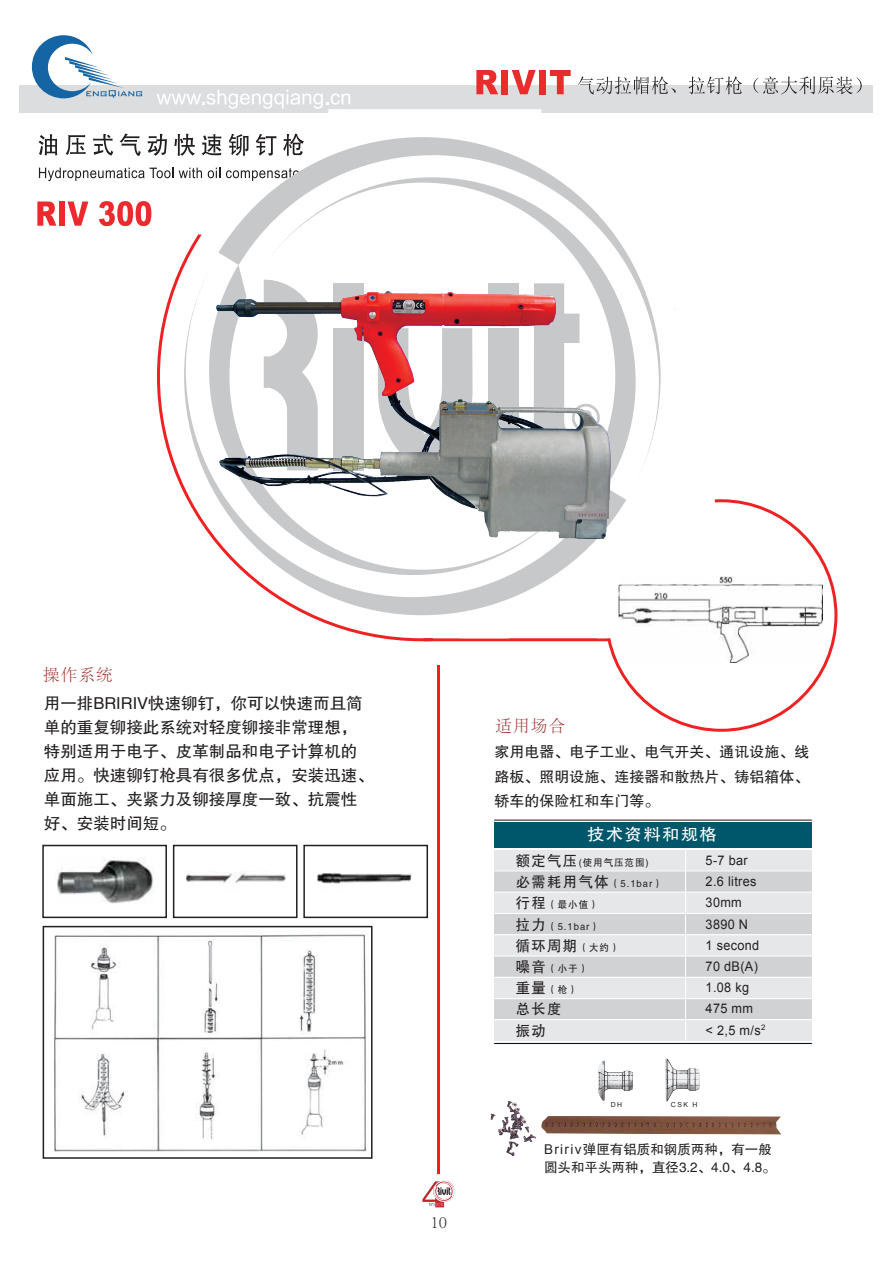
<style>
.page{position:relative;width:893px;height:1263px;background:#fff}
.page>*{position:absolute;margin:0;border:0;box-sizing:border-box;transform-origin:0 0}
.t1{font:300 18px "Adobe Song Std";color:#231f20}
.t2{font:16.5px/24px "FZHTJW GB1 0";color:#231f20}
.t3{font:300 16.5px "Adobe Song Std";letter-spacing:.075em;color:#942723}
.t4{font:16.5px "FZHTJW GB1 0";letter-spacing:.075em;color:#fff;scale:1.06 1}
.t5{font:15px/24px "FZHTJW GB1 0";color:#231f20;text-align:justify}
.t6{font:14.85px/21.3px "FZHTJW GB1 0";letter-spacing:.1em;color:#231f20;scale:.96 1}
.t7{font:13.5px/18px "FZHTJW GB1 0";color:#231f20}
.t8{font:13.35px/21.1px "Arial";letter-spacing:.025em;color:#231f20;scale:.95 1}
.t9{font:9.9px/21.3px "FZHTJW GB1 0";letter-spacing:.1em;color:#231f20;scale:.96 1}
.t10{font:6.9px "Arial";color:#231f20}
.s1{font-size:14.85px}
.s2{font-size:9.9px}
.s3{font-family:"Arial"}
</style>
<div class="page">
<div style="left:20px;top:86px;width:853px;height:27px;background:#dcdddf"></div>
<svg style="left:476px;top:70px;width:22px;height:24px"></svg>
<div style="left:501px;top:70px;width:7px;height:24px;background:#e82e2d"></div>
<svg style="left:512px;top:70px;width:24px;height:24px"></svg>
<div style="left:539px;top:70px;width:7px;height:24px;background:#e82e2d"></div>
<svg style="left:550px;top:70px;width:21px;height:24px"></svg>
<svg style="left:578px;top:76px;width:98px;height:19px"></svg>
<svg style="left:689px;top:76px;width:53px;height:19px"></svg>
<svg style="left:753px;top:76px;width:109px;height:18px"></svg>
<svg style="left:32px;top:35px;width:110px;height:63px"></svg>
<svg style="left:157px;top:90px;width:193px;height:15px"></svg>
<div style="left:666px;top:442px;width:15px;height:72px;border:2px solid #fff;border-radius:50%"></div>
<div style="left:655px;top:467px;width:17px;height:66px;background:#fff;border-radius:50%"></div>
<div style="left:654px;top:466px;width:19px;height:68px;border:2px solid #fff;border-radius:50%"></div>
<div style="left:647px;top:489px;width:12px;height:31px;background:#fff;border-radius:50%"></div>
<div style="left:647px;top:489px;width:13px;height:32px;border:2px solid #fff;border-radius:50%"></div>
<div style="left:606px;top:501px;width:230px;height:229px;background:#fff;border-radius:50%"></div>
<div style="left:640px;top:515px;width:24px;height:26px;background:#fff"></div>
<div style="left:659px;top:502px;width:28px;height:22px;background:#fff"></div>
<hr style="left:437px;top:665px;width:3px;height:509px;background:#ee1f23">
<img style="left:598px;top:1061px;width:35px;height:40px">
<img style="left:666px;top:1059px;width:33px;height:42px">
<svg style="left:39px;top:134px;width:18px;height:21px"></svg>
<svg style="left:65px;top:135px;width:21px;height:20px"></svg>
<svg style="left:93px;top:134px;width:20px;height:21px"></svg>
<svg style="left:120px;top:134px;width:21px;height:22px"></svg>
<svg style="left:148px;top:134px;width:19px;height:22px"></svg>
<svg style="left:174px;top:134px;width:21px;height:22px"></svg>
<svg style="left:202px;top:134px;width:16px;height:21px"></svg>
<svg style="left:39px;top:168px;width:134px;height:13px"></svg>
<svg style="left:179px;top:168px;width:23px;height:10px"></svg>
<svg style="left:208px;top:168px;width:9px;height:10px"></svg>
<svg style="left:37px;top:201px;width:19px;height:25px"></svg>
<div style="left:59px;top:201px;width:6px;height:25px;background:#ec2a2d"></div>
<svg style="left:67px;top:201px;width:21px;height:25px"></svg>
<svg style="left:99px;top:201px;width:52px;height:25px"></svg>
<img style="left:490px;top:1101px;width:291px;height:55px">
<div style="left:494px;top:1019px;width:318px;height:21px;background:#e6e7e9"></div>
<hr style="left:494px;top:1043px;width:318px;height:1px;background:#071822">
<div style="left:494px;top:822px;width:318px;height:26px;background:#00566a"></div>
<div style="left:494px;top:850px;width:318px;height:21px;background:#e6e7e9"></div>
<div style="left:494px;top:870px;width:318px;height:22px;background:#d1d2d4"></div>
<div style="left:494px;top:892px;width:318px;height:21px;background:#e6e7e9"></div>
<div style="left:494px;top:913px;width:318px;height:22px;background:#d1d2d4"></div>
<div style="left:494px;top:935px;width:318px;height:21px;background:#e6e7e9"></div>
<div style="left:494px;top:956px;width:318px;height:21px;background:#d1d2d4"></div>
<div style="left:494px;top:977px;width:318px;height:21px;background:#e6e7e9"></div>
<div style="left:494px;top:998px;width:318px;height:21px;background:#d1d2d4"></div>
<hr style="left:494px;top:819px;width:318px;height:2px;background:#231f20">
<hr style="left:494px;top:870px;width:318px;height:1px;background:#fff">
<hr style="left:494px;top:892px;width:318px;height:1px;background:#fff">
<hr style="left:494px;top:913px;width:318px;height:1px;background:#fff">
<hr style="left:494px;top:934px;width:318px;height:1px;background:#fff">
<hr style="left:494px;top:955px;width:318px;height:1px;background:#fff">
<hr style="left:494px;top:977px;width:318px;height:1px;background:#fff">
<hr style="left:494px;top:998px;width:318px;height:1px;background:#fff">
<hr style="left:494px;top:1019px;width:318px;height:1px;background:#fff">
<hr style="left:685px;top:849px;width:1px;height:192px;background:#fff">
<svg style="left:218px;top:103px;width:476px;height:397px"></svg>
<svg style="left:257px;top:148px;width:407px;height:340px"></svg>
<svg style="left:157px;top:253px;width:469px;height:396px"></svg>
<svg style="left:180px;top:265px;width:407px;height:339px"></svg>
<img style="left:194px;top:232px;width:442px;height:338px">
<div style="left:43px;top:926px;width:330px;height:233px;background:#fff;border:2px solid #231f20"></div>
<div style="left:303px;top:845px;width:125px;height:73px;background:#fff;border:2px solid #231f20"></div>
<div style="left:42px;top:845px;width:125px;height:73px;background:#fff;border:2px solid #231f20"></div>
<div style="left:173px;top:845px;width:125px;height:73px;background:#fff;border:2px solid #231f20"></div>
<img style="left:619px;top:577px;width:204px;height:86px">
<img style="left:55px;top:858px;width:99px;height:46px">
<img style="left:187px;top:872px;width:99px;height:11px">
<img style="left:318px;top:873px;width:93px;height:11px">
<img style="left:54px;top:934px;width:313px;height:218px">
<img style="left:422px;top:1180px;width:32px;height:28px">
<p class="t3" style="left:43px;top:666px;width:71px">操作系统</p>
<p class="t2" style="left:44px;top:691px;width:331px">用一排BRIRIV快速铆钉，你可以快速而且简单的重复铆接此系统对轻度铆接非常理想，特别适用于电子、皮革制品和电子计算机的应用。快速铆钉枪具有很多优点，安装迅速、单面施工、夹紧力及铆接厚度一致、抗震性好、安装时间短。</p>
<p class="t1" style="left:431px;top:1211px;width:18px">10</p>
<p class="t3" style="left:495px;top:717px;width:71px">适用场合</p>
<p class="t5" style="left:495px;top:740px;width:316px">家用电器、电子工业、电气开关、通讯设施、线路板、照明设施、连接器和散热片、铸铝箱体、轿车的保险杠和车门等。</p>
<p class="t4" style="left:587px;top:826px;width:124px">技术资料和规格</p>
<p class="t9" style="left:516px;top:852px;width:154px"><span class="s1">额定气压</span>(使用气压范围)<span class="s1">必需耗用气体</span>（5.1bar）<span class="s1">行程</span>（最小值）<br><span class="s1">拉力</span>（5.1bar）</p>
<p class="t6" style="left:516px;top:935px;width:109px">循环周期<span class="s2">（大约）</span></p>
<p class="t9" style="left:516px;top:958px;width:77px"><span class="s1">噪音</span>（小于）<span class="s1">重量</span>（枪）</p>
<p class="t6" style="left:516px;top:999px;width:49px">总长度振动</p>
<p class="t8" style="left:706px;top:850px;width:64px">5-7 bar<br>2.6 litres<br>30mm<br>3890 N<br>1 second<br>70 dB(A)<br>1.08 kg<br>475 mm<br>&lt; 2,5 m/s<sup>2</sup></p>
<p class="t10" style="left:611px;top:1100px;width:13px">DH</p>
<p class="t10" style="left:671px;top:1099px;width:28px">CSK H</p>
<p class="t7" style="left:544px;top:1140px;width:233px"><span class="s3">Bririv</span>弹匣有铝质和钢质两种，有一般圆头和平头两种，直径3.2、4.0、4.8。</p>
</div>
